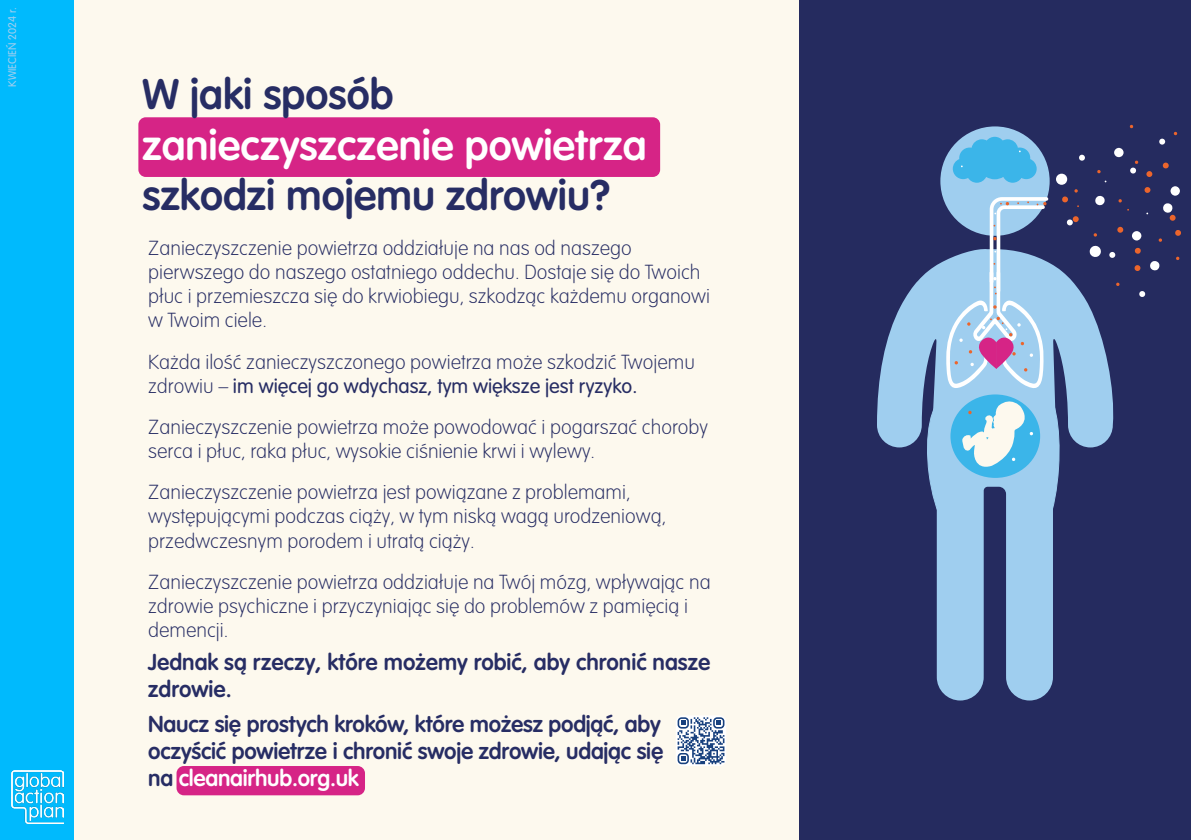
<style>
.page{position:relative;width:1191px;height:840px;background:#fff}
.page>*{position:absolute;margin:0;border:0;box-sizing:border-box;transform-origin:0 0}
.t1{font:600 42px/50.4px "VAG Rounded Next";color:#272d64}
.t2{font:600 22.6px/27.2px "VAG Rounded Next";color:#272d64;text-align:justify}
.T4_-_Contents_only{font:200 20px/24px "VAG Rounded Next";color:#272d64}
.t3{font:11px "VAG Rounded Next";color:#9fceef}
.s1{color:#fff}
.s2{font-weight:400}
</style>
<div class="page">
<div style="left:0;top:0;width:75px;height:839px;background:#00bafd"></div>
<div style="left:75px;top:0;width:1116px;height:839px;background:#fdf9ee"></div>
<div style="left:176px;top:765px;width:189px;height:29px;background:#d62486;border-radius:7px"></div>
<div style="left:799px;top:0;width:392px;height:839px;background:#252b5f"></div>
<div style="left:138px;top:117px;width:522px;height:60px;background:#d62486;border-radius:7px"></div>
<svg style="left:676px;top:715px;width:50px;height:50px"></svg>
<svg style="left:677px;top:716px;width:47px;height:21px"></svg>
<svg style="left:677px;top:752px;width:12px;height:11px"></svg>
<div style="left:940px;top:126px;width:109px;height:110px;background:#9fceef;border-radius:50%"></div>
<svg style="left:877px;top:275px;width:237px;height:425px"></svg>
<img style="left:12px;top:770px;width:51px;height:53px">
<div style="left:1056px;top:173px;width:11px;height:12px;background:#fff;border-radius:50%"></div>
<div style="left:1170px;top:186px;width:9px;height:9px;background:#fff;border-radius:50%"></div>
<div style="left:1131px;top:231px;width:10px;height:9px;background:#fff;border-radius:50%"></div>
<div style="left:1114px;top:148px;width:9px;height:9px;background:#fff;border-radius:50%"></div>
<svg style="left:1079px;top:155px;width:6px;height:5px"></svg>
<svg style="left:1109px;top:252px;width:6px;height:6px"></svg>
<svg style="left:1159px;top:138px;width:6px;height:7px"></svg>
<svg style="left:1146px;top:171px;width:6px;height:6px"></svg>
<svg style="left:1162px;top:162px;width:6px;height:6px"></svg>
<svg style="left:1117px;top:227px;width:6px;height:6px"></svg>
<svg style="left:1158px;top:238px;width:4px;height:4px"></svg>
<svg style="left:1089px;top:245px;width:12px;height:12px"></svg>
<svg style="left:1163px;top:203px;width:12px;height:17px"></svg>
<svg style="left:1150px;top:261px;width:10px;height:10px"></svg>
<svg style="left:1095px;top:195px;width:10px;height:11px"></svg>
<svg style="left:1139px;top:291px;width:6px;height:6px"></svg>
<svg style="left:1130px;top:160px;width:8px;height:14px"></svg>
<svg style="left:1134px;top:247px;width:7px;height:7px"></svg>
<svg style="left:1175px;top:230px;width:6px;height:6px"></svg>
<svg style="left:1144px;top:187px;width:6px;height:6px"></svg>
<svg style="left:1134px;top:265px;width:6px;height:6px"></svg>
<svg style="left:1118px;top:199px;width:4px;height:4px"></svg>
<svg style="left:924px;top:189px;width:155px;height:354px"></svg>
<svg style="left:952px;top:137px;width:84px;height:46px"></svg>
<p class="t3" style="left:6px;top:86px;width:80px;rotate:-90deg">KWIECIEŃ 2024 r.</p>
<p class="t1" style="left:143px;top:70px;width:505px">W jaki sposób <span class="s1">zanieczyszczenie powietrza </span>szkodzi mojemu zdrowiu?</p>
<p class="T4_-_Contents_only" style="left:148px;top:237px;width:563px">Zanieczyszczenie powietrza oddziałuje na nas od naszego pierwszego do naszego ostatniego oddechu. Dostaje się do Twoich płuc i przemieszcza się do krwiobiegu, szkodząc każdemu organowi w Twoim ciele.</p>
<p class="T4_-_Contents_only" style="left:148px;top:350px;width:548px">Każda ilość zanieczyszczonego powietrza może szkodzić Twojemu zdrowiu – <span class="s2">im więcej go wdychasz, tym większe jest ryzyko.</span></p>
<p class="T4_-_Contents_only" style="left:148px;top:415px;width:561px">Zanieczyszczenie powietrza może powodować i pogarszać choroby serca i płuc, raka płuc, wysokie ciśnienie krwi i wylewy.</p>
<p class="T4_-_Contents_only" style="left:148px;top:481px;width:519px">Zanieczyszczenie powietrza jest powiązane z problemami, występującymi podczas ciąży, w tym niską wagą urodzeniową, przedwczesnym porodem i utratą ciąży.</p>
<p class="T4_-_Contents_only" style="left:148px;top:570px;width:564px">Zanieczyszczenie powietrza oddziałuje na Twój mózg, wpływając na zdrowie psychiczne i przyczyniając się do problemów z pamięcią i demencji.</p>
<p class="t2" style="left:148px;top:648px;width:563px">Jednak są rzeczy, które możemy robić, aby chronić nasze zdrowie.</p>
<p class="t2" style="left:148px;top:710px;width:516px">Naucz się prostych kroków, które możesz podjąć, aby oczyścić powietrze i chronić swoje zdrowie, udając się na <span class="s1">cleanairhub.org.uk</span></p>
</div>
